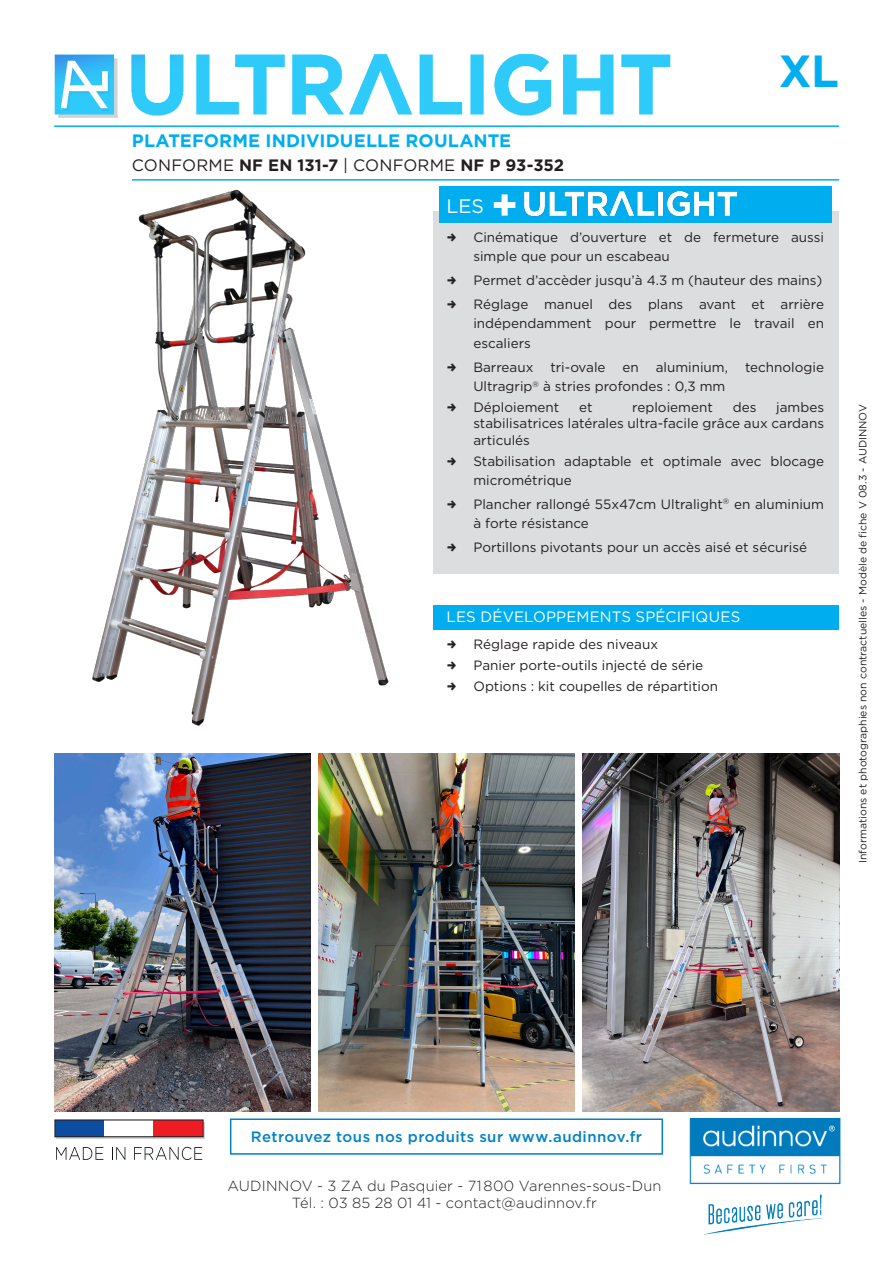
<style>
.page{position:relative;width:893px;height:1263px;background:#fff}
.page>*{position:absolute;margin:0;border:0;box-sizing:border-box;transform-origin:0 0}
.t1{font:700 45px "Gotham";color:#00aeef}
.t2{font:19.5px "Gotham";color:#fff}
.t3{font:700 18px "Gotham";letter-spacing:.005em;color:#00aeef}
.t4{font:700 16.5px "Gotham";letter-spacing:.005em;color:#231f20}
.t5{font:500 15px "Gotham";letter-spacing:.03em;color:#0082c3}
.t6{font:15px "Gotham";letter-spacing:.01em;color:#fff}
.t7{font:300 14.7px/17.5px "Gotham";letter-spacing:.01em;color:#231f20;text-align:center}
.t8{font:13.5px/19.5px "Gotham";color:#231f20}
.t9{font:10.5px "Gotham";color:#231f20}
.s1{font-weight:400}
.s2{font-weight:700;font-size:42.6px}
</style>
<div class="page">
<img style="left:54px;top:753px;width:257px;height:358px">
<div style="left:433px;top:212px;width:406px;height:362px;background:#dcdddf"></div>
<div style="left:439px;top:186px;width:393px;height:36px;background:#00aeef"></div>
<svg style="left:57px;top:1122px;width:148px;height:17px"></svg>
<div style="left:55px;top:1120px;width:49px;height:17px;background:#0d4da1"></div>
<div style="left:104px;top:1120px;width:50px;height:17px;background:#fff"></div>
<div style="left:154px;top:1120px;width:49px;height:17px;background:#ee1d23"></div>
<svg style="left:56px;top:1147px;width:47px;height:13px"></svg>
<svg style="left:112px;top:1147px;width:13px;height:13px"></svg>
<svg style="left:134px;top:1147px;width:68px;height:13px"></svg>
<div style="left:55px;top:1120px;width:148px;height:17px;border:1px solid #231f20"></div>
<div style="left:433px;top:605px;width:406px;height:25px;background:#00aeef"></div>
<img style="left:92px;top:189px;width:297px;height:537px">
<img style="left:524px;top:191px;width:213px;height:26px">
<img style="left:318px;top:753px;width:257px;height:358px">
<img style="left:689px;top:1118px;width:152px;height:117px">
<img style="left:54px;top:54px;width:617px;height:64px">
<hr style="left:54px;top:125px;width:785px;height:2px;background:#00aeef">
<hr style="left:132px;top:179px;width:707px;height:2px;background:#00aeef">
<div style="left:230px;top:1118px;width:433px;height:37px;border:2px solid #0082c3"></div>
<img style="left:582px;top:753px;width:257px;height:358px">
<h3 class="t3" style="left:132px;top:130px;width:381px">PLATEFORME INDIVIDUELLE ROULANTE</h3>
<p class="t4" style="left:132px;top:155px;width:434px"><span class="s1">CONFORME</span> NF EN 131-7 <span class="s1">| CONFORME</span> NF P 93-352</p>
<h2 class="t2" style="left:446px;top:195px;width:73px">LES <span class="s2">+</span></h2>
<h1 class="t1" style="left:779px;top:45px;width:62px">XL</h1>
<p class="t8" style="left:473px;top:227px;width:352px">Cinématique d’ouverture et de fermeture aussi simple que pour un escabeau</p>
<p class="t8" style="left:473px;top:268px;width:352px;line-height:23.7px">Permet d’accèder jusqu’à 4.3 m (hauteur des mains)<br>Réglage manuel des plans avant et arrière</p>
<p class="t8" style="left:473px;top:314px;width:352px">indépendamment pour permettre le travail en escaliers</p>
<p class="t8" style="left:473px;top:357px;width:62px">Barreaux</p>
<p class="t8" style="left:550px;top:357px;width:57px">tri-ovale</p>
<p class="t8" style="left:622px;top:357px;width:18px">en</p>
<p class="t8" style="left:656px;top:357px;width:74px">aluminium,</p>
<p class="t8" style="left:745px;top:357px;width:81px">technologie</p>
<p class="t8" style="left:473px;top:376px;width:254px;line-height:20.7px">Ultragrip<sup>®</sup> à stries profondes : 0,3 mm<br>Déploiement</p>
<p class="t8" style="left:473px;top:399px;width:352px;line-height:16.5px;text-align:justify;text-indent:303px">jambes stabilisatrices latérales ultra-facile grâce aux cardans articulés</p>
<p class="t8" style="left:473px;top:451px;width:352px">Stabilisation adaptable et optimale avec blocage micrométrique</p>
<p class="t8" style="left:473px;top:494px;width:352px">Plancher rallongé 55x47cm Ultralight<sup>®</sup> en aluminium à forte résistance</p>
<p class="t8" style="left:473px;top:537px;width:335px">Portillons pivotants pour un accès aisé et sécurisé</p>
<p class="t8" style="left:579px;top:397px;width:15px">et</p>
<p class="t8" style="left:632px;top:397px;width:82px">reploiement</p>
<p class="t8" style="left:733px;top:397px;width:25px">des</p>
<p class="t6" style="left:447px;top:608px;width:295px">LES DÉVELOPPEMENTS SPÉCIFIQUES</p>
<p class="t8" style="left:474px;top:634px;width:246px;line-height:20.7px">Réglage rapide des niveaux<br>Panier porte-outils injecté de série<br>Options : kit coupelles de répartition</p>
<p class="t9" style="left:857px;top:863px;width:461px;rotate:-90deg">Informations et photographies non contractuelles - Modèle de fiche V 08.3 - AUDINNOV</p>
<p class="t5" style="left:251px;top:1128px;width:393px">Retrouvez tous nos produits sur www.audinnov.fr</p>
<p class="t7" style="left:228px;top:1177px;width:435px">AUDINNOV - 3 ZA du Pasquier - 71800 Varennes-sous-Dun<br>Tél. : 03 85 28 01 41 - contact@audinnov.fr</p>
</div>
